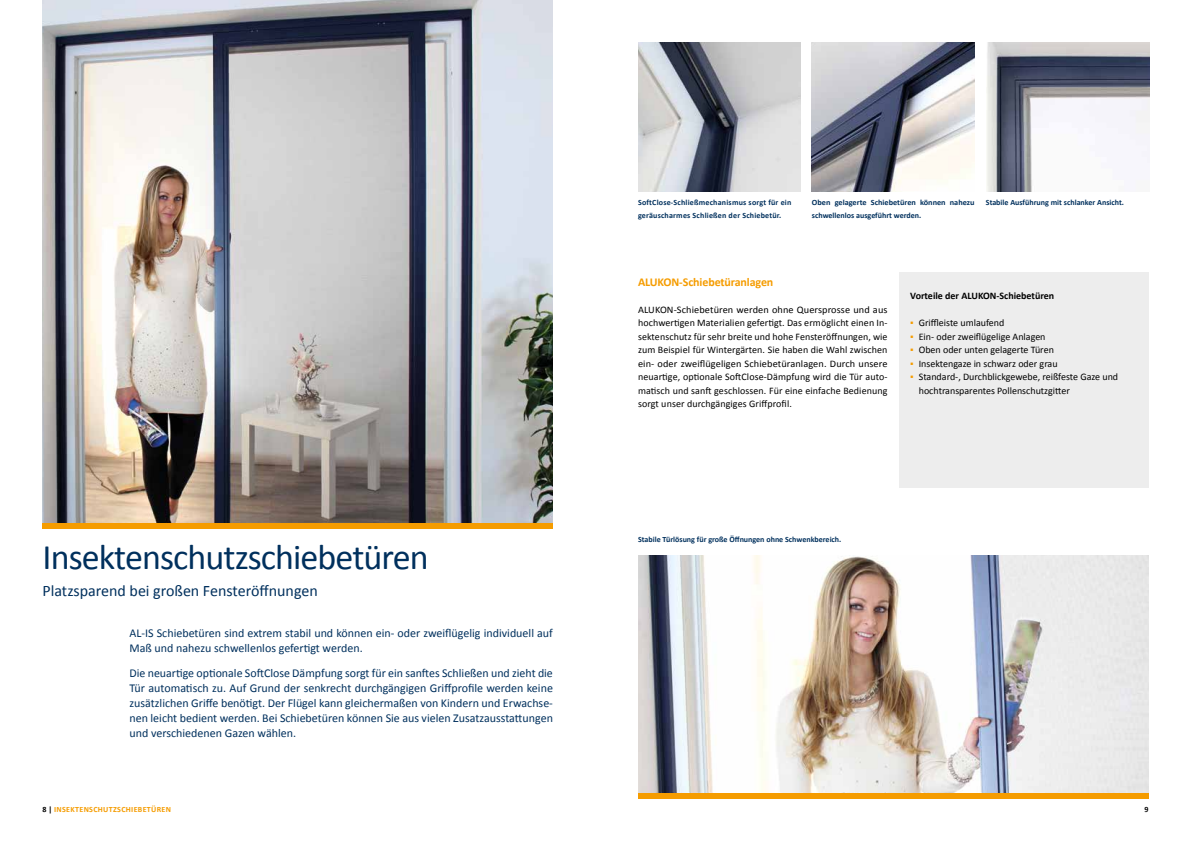
<style>
.page{position:relative;width:1191px;height:842px;background:#fff}
.page>*{position:absolute;margin:0;border:0;box-sizing:border-box;transform-origin:0 0}
.t1{font:36px "Calibri";letter-spacing:-.025em;color:#00305d}
.t2{font:16px "Calibri";color:#00305d}
.t3{font:12px/15px "Calibri";color:#00305d}
.t4{font:700 12px "Calibri";letter-spacing:-.01em;color:#f59c00}
.t5{font:10px/13.5px "Calibri";color:#000}
.t6{font:700 10px "Calibri";color:#000}
.t7{font:700 8px/13.5px "Calibri";color:#00305d}
.t8{font:700 8px/13.5px "Calibri";letter-spacing:.025em;color:#00305d}
.t9{font:700 8px "Calibri";letter-spacing:.04em;color:#f59c00}
.t10{font:700 8px "Calibri";color:#000}
.s1{color:#f59c00}
.s2{color:#000}
</style>
<div class="page">
<img style="left:43px;top:0;width:510px;height:523px">
<div style="left:43px;top:523px;width:510px;height:6px;background:#f59c00"></div>
<img style="left:812px;top:43px;width:162px;height:148px">
<img style="left:986px;top:42px;width:163px;height:149px">
<img style="left:638px;top:42px;width:162px;height:149px">
<img style="left:638px;top:556px;width:510px;height:237px">
<div style="left:638px;top:793px;width:510px;height:6px;background:#f59c00"></div>
<div style="left:899px;top:272px;width:249px;height:216px;background:#ededed"></div>
<p class="t8" style="left:638px;top:195px;width:155px">SoftClose-Schließmechanismus sorgt für ein geräuscharmes Schließen der Schiebetür.</p>
<p class="t7" style="left:812px;top:195px;width:164px">Oben gelagerte Schiebetüren können nahezu schwellenlos ausgeführt werden.</p>
<p class="t7" style="left:986px;top:195px;width:140px">Stabile Ausführung mit schlanker Ansicht.</p>
<h1 class="t1" style="left:43px;top:532px;width:388px">Insektenschutzschiebetüren</h1>
<h2 class="t2" style="left:43px;top:580px;width:277px">Platzsparend bei großen Fensteröffnungen</h2>
<p class="t3" style="left:129px;top:625px;width:425px">AL-IS Schiebetüren sind extrem stabil und können ein- oder zweiflügelig individuell auf<br>Maß und nahezu schwellenlos gefertigt werden.</p>
<p class="t3" style="left:129px;top:665px;width:425px;text-align:justify">Die neuartige optionale SoftClose Dämpfung sorgt für ein sanftes Schließen und zieht die Tür automatisch zu. Auf Grund der senkrecht durchgängigen Griffprofile werden keine zusätzlichen Griffe benötigt. Der Flügel kann gleichermaßen von Kindern und Erwachse&shy;nen leicht bedient werden. Bei Schiebetüren können Sie aus vielen Zusatzausstattungen und verschiedenen Gazen wählen.</p>
<p class="t4" style="left:638px;top:273px;width:137px">ALUKON-Schiebetüranlagen</p>
<p class="t5" style="left:638px;top:302px;width:251px;text-align:justify">ALUKON-Schiebetüren werden ohne Quersprosse und aus hochwertigen Materialien gefertigt. Das ermöglicht einen In&shy;sektenschutz für sehr breite und hohe Fensteröffnungen, wie zum Beispiel für Wintergärten. Sie haben die Wahl zwischen ein- oder zweiflügeligen Schiebetüranlagen. Durch unsere neuartige, optionale SoftClose-Dämpfung wird die Tür auto&shy;matisch und sanft geschlossen. Für eine einfache Bedienung sorgt unser durchgängiges Griffprofil.</p>
<p class="t6" style="left:910px;top:289px;width:145px">Vorteile der ALUKON-Schiebetüren</p>
<p class="t5" style="left:910px;top:316px;width:96px"><span class="s1">▪</span> Griffleiste umlaufend</p>
<p class="t5" style="left:910px;top:329px;width:137px"><span class="s1">▪</span> Ein- oder zweiflügelige Anlagen</p>
<p class="t5" style="left:910px;top:343px;width:145px"><span class="s1">▪</span> Oben oder unten gelagerte Türen</p>
<p class="t5" style="left:910px;top:356px;width:149px"><span class="s1">▪</span> Insektengaze in schwarz oder grau</p>
<p class="t5" style="left:918px;top:370px;width:201px;text-indent:-8px"><span class="s1">▪</span> Standard-, Durchblickgewebe, reißfeste Gaze und hochtransparentes Pollenschutzgitter</p>
<p class="t7" style="left:638px;top:532px;width:205px">Stabile Türlösung für große Öffnungen ohne Schwenkbereich.</p>
<p class="t9" style="left:43px;top:804px;width:130px"><span class="s2">8 |</span> INSEKTENSCHUTZSCHIEBETÜREN</p>
<p class="t10" style="left:1144px;top:804px;width:6px">9</p>
</div>
